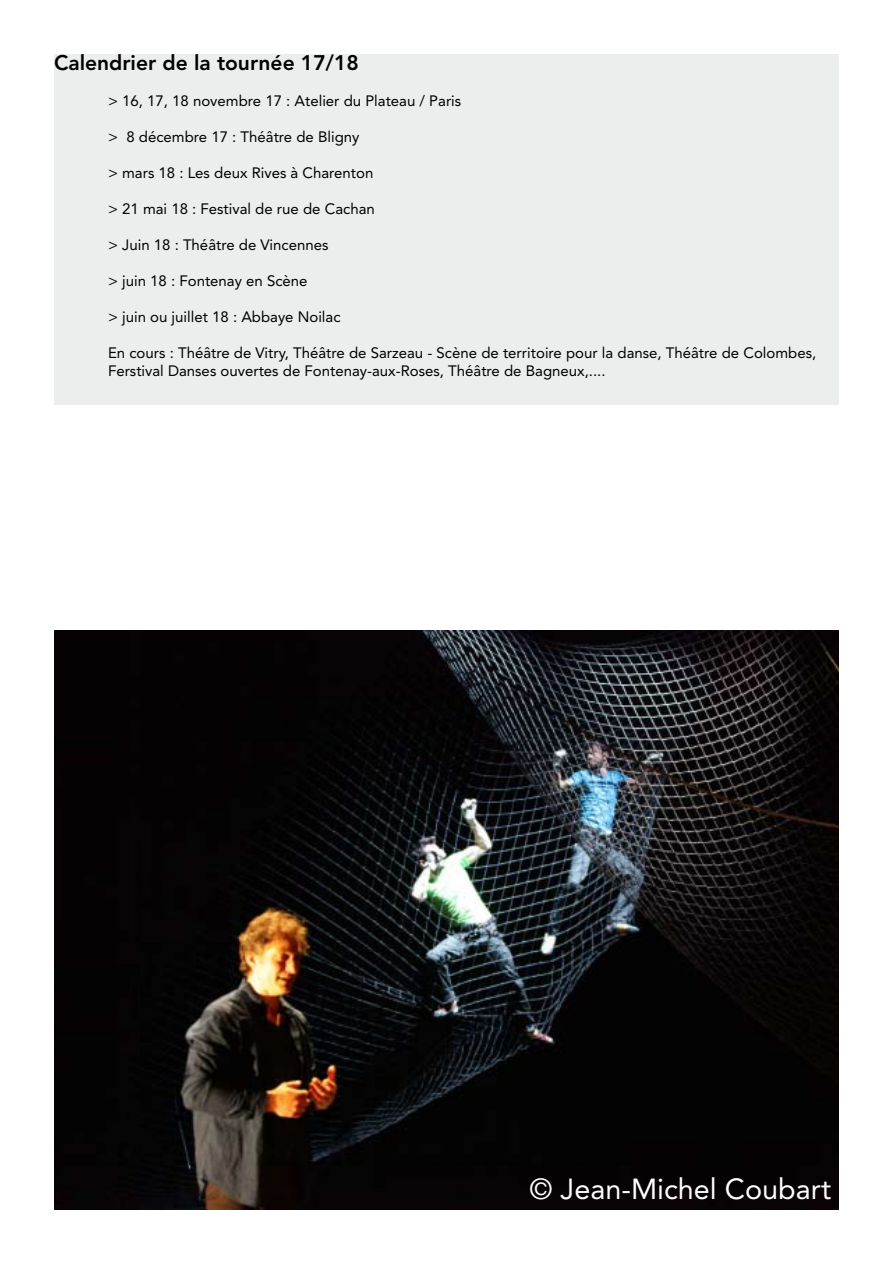
<style>
.page{position:relative;width:893px;height:1263px;background:#fff}
.page>*{position:absolute;margin:0;border:0;box-sizing:border-box;transform-origin:0 0}
.t1{font:28.8px "Avenir LT";color:#fff}
.t2{font:800 21px "Avenir LT";color:#000}
.t3{font:15px/18px "Avenir LT";color:#000}
</style>
<div class="page">
<div style="left:54px;top:54px;width:785px;height:351px;background:#eceded"></div>
<img style="left:54px;top:630px;width:785px;height:579px">
<h2 class="t2" style="left:54px;top:50px;width:306px">Calendrier de la tournée 17/18</h2>
<p class="t3" style="left:108px;top:92px;width:355px">&gt; 16, 17, 18 novembre 17 : Atelier du Plateau / Paris</p>
<p class="t3" style="left:108px;top:128px;width:253px">&gt; 8 décembre 17 : Théâtre de Bligny</p>
<p class="t3" style="left:108px;top:164px;width:267px">&gt; mars 18 : Les deux Rives à Charenton</p>
<p class="t3" style="left:108px;top:200px;width:268px">&gt; 21 mai 18 : Festival de rue de Cachan</p>
<p class="t3" style="left:108px;top:236px;width:222px">&gt; Juin 18 : Théâtre de Vincennes</p>
<p class="t3" style="left:108px;top:272px;width:201px">&gt; juin 18 : Fontenay en Scène</p>
<p class="t3" style="left:108px;top:308px;width:234px">&gt; juin ou juillet 18 : Abbaye Noilac</p>
<p class="t3" style="left:108px;top:344px;width:710px">En cours : Théâtre de Vitry, Théâtre de Sarzeau - Scène de territoire pour la danse, Théâtre de Colombes,<br>Ferstival Danses ouvertes de Fontenay-aux-Roses, Théâtre de Bagneux,....</p>
<h1 class="t1" style="left:529px;top:1172px;width:303px">© Jean-Michel Coubart</h1>
</div>
